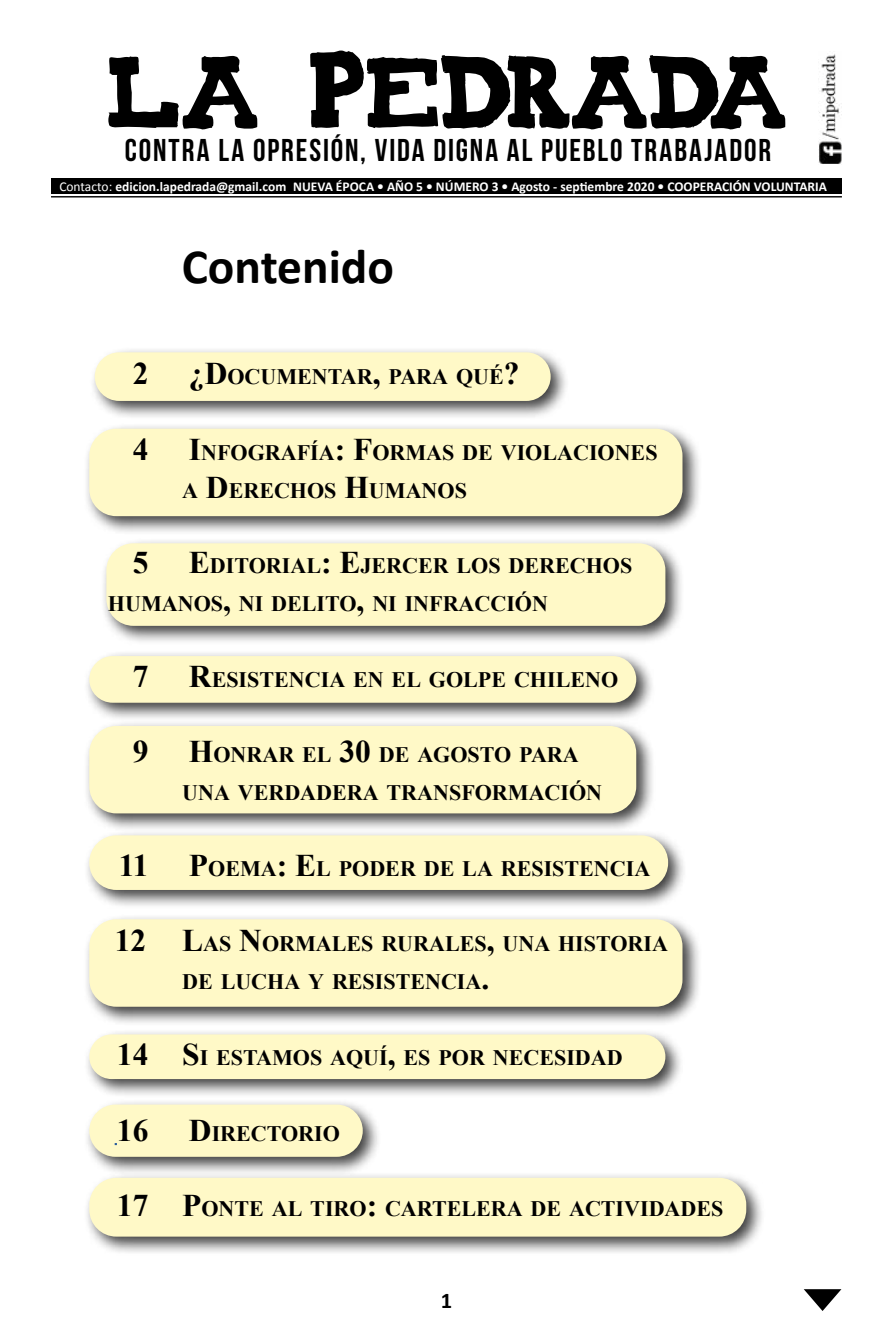
<style>
.page{position:relative;width:893px;height:1340px;background:#fff}
.page>*{position:absolute;margin:0;border:0;box-sizing:border-box;transform-origin:0 0}
.t1{font:103.5px "Mexican Knappett";letter-spacing:-.055em;color:#000}
.t2{font:63px "Simple Direction Arrows";color:#000}
.t3{font:700 49.5px "Calibri";color:#000}
.t4{font:31.5px "Bebas Neue";letter-spacing:.06em;color:#000}
.t5{font:700 31.5px "Times New Roman";color:#000}
.t6{font:700 22.5px "Calibri";color:#000}
.t7{font:700 22.05px/37.8px "Times New Roman";color:#000}
.t8{font:700 13.5px "Calibri";color:#fff}
.s1{font-weight:400}
.s2{font-size:31.5px}
</style>
<div class="page">
<img style="left:818px;top:54px;width:24px;height:110px">
<div style="left:51px;top:178px;width:791px;height:16px;background:#000"></div>
<hr style="left:51px;top:196px;width:791px;height:1px;background:#000">
<div style="left:90px;top:346px;width:480px;height:74px;background:#000;opacity:.75"></div>
<div style="left:95px;top:352px;width:456px;height:49px;background:#fff9c7;border-radius:24px"></div>
<div style="left:83px;top:422px;width:619px;height:114px;background:#000;opacity:.75"></div>
<div style="left:89px;top:429px;width:593px;height:87px;background:#fff9c7;border-radius:27px"></div>
<div style="left:84px;top:649px;width:572px;height:72px;background:#000;opacity:.75"></div>
<div style="left:89px;top:656px;width:547px;height:46px;background:#fff9c7;border-radius:23px"></div>
<div style="left:100px;top:537px;width:585px;height:108px;background:#000;opacity:.75"></div>
<div style="left:106px;top:543px;width:559px;height:83px;background:#fff9c7;border-radius:27px"></div>
<div style="left:83px;top:719px;width:573px;height:114px;background:#000;opacity:.75"></div>
<div style="left:89px;top:726px;width:547px;height:87px;background:#fff9c7;border-radius:27px"></div>
<div style="left:84px;top:829px;width:603px;height:80px;background:#000;opacity:.75"></div>
<div style="left:89px;top:835px;width:579px;height:55px;background:#fff9c7;border-radius:27px"></div>
<div style="left:83px;top:913px;width:619px;height:113px;background:#000;opacity:.75"></div>
<div style="left:89px;top:919px;width:593px;height:87px;background:#fff9c7;border-radius:27px"></div>
<div style="left:83px;top:1171px;width:683px;height:84px;background:#000;opacity:.75"></div>
<div style="left:89px;top:1177px;width:657px;height:59px;background:#fff9c7;border-radius:27px"></div>
<div style="left:84px;top:1028px;width:601px;height:69px;background:#000;opacity:.75"></div>
<div style="left:89px;top:1034px;width:576px;height:45px;background:#fff9c7;border-radius:22px"></div>
<div style="left:84px;top:1098px;width:298px;height:77px;background:#000;opacity:.75"></div>
<div style="left:89px;top:1104px;width:274px;height:52px;background:#fff9c7;border-radius:26px"></div>
<h1 class="t1" style="left:104px;top:32px;width:687px">LA PEDRADA</h1>
<h3 class="t4" style="left:125px;top:133px;width:648px">CONTRA LA OPRESIÓN, VIDA DIGNA AL PUEBLO TRABAJADOR</h3>
<p class="t8" style="left:59px;top:178px;width:769px"><span class="s1">Contacto:</span> edicion.lapedrada@gmail.com NUEVA ÉPOCA • AÑO 5 • NÚMERO 3 • Agosto - septiembre 2020 • COOPERACIÓN VOLUNTARIA</p>
<h3 class="t3" style="left:182px;top:234px;width:214px">Contenido</h3>
<h3 class="t5" style="left:133px;top:352px;width:17px">2</h3>
<p class="t7" style="left:189px;top:357px;width:332px"><span class="s2">¿D</span>OCUMENTAR<span class="s2">,</span> PARA QUÉ<span class="s2">?</span></p>
<h3 class="t5" style="left:133px;top:427px;width:17px">4</h3>
<p class="t7" style="left:182px;top:433px;width:477px;text-indent:7px"><span class="s2">I</span>NFOGRAFÍA<span class="s2">: F</span>ORMAS DE VIOLACIONES<br>A <span class="s2">D</span>ERECHOS <span class="s2">H</span>UMANOS</p>
<p class="t7" style="left:108px;top:546px;width:526px;text-indent:102px">DITORIAL<span class="s2">: E</span>JERCER LOS DERECHOS<br>HUMANOS<span class="s2">,</span> NI DELITO<span class="s2">,</span> NI INFRACCIÓN</p>
<h3 class="t5" style="left:133px;top:541px;width:37px">5 E</h3>
<h3 class="t5" style="left:133px;top:654px;width:38px">7 R</h3>
<p class="t7" style="left:212px;top:660px;width:408px">ESISTENCIA EN EL GOLPE CHILENO</p>
<h3 class="t5" style="left:133px;top:730px;width:39px">9 H</h3>
<p class="t7" style="left:182px;top:735px;width:421px;text-align:center">ONRAR EL <span class="s2">30</span> DE AGOSTO PARA<br>UNA VERDADERA TRANSFORMACIÓN</p>
<h3 class="t5" style="left:119px;top:843px;width:51px">11 P</h3>
<p class="t7" style="left:208px;top:849px;width:444px">OEMA<span class="s2">: E</span>L PODER DE LA RESISTENCIA</p>
<p class="t7" style="left:182px;top:924px;width:487px;text-indent:-68px"><span class="s2">12 L</span>AS <span class="s2">N</span>ORMALES RURALES<span class="s2">,</span> UNA HISTORIA<br>DE LUCHA Y RESISTENCIA<span class="s2">.</span></p>
<p class="t7" style="left:117px;top:1038px;width:506px"><span class="s2">14 S</span>I ESTAMOS AQUÍ<span class="s2">,</span> ES POR NECESIDAD</p>
<h3 class="t5" style="left:117px;top:1108px;width:33px">16</h3>
<p class="t7" style="left:189px;top:1113px;width:152px"><span class="s2">D</span>IRECTORIO</p>
<p class="t7" style="left:117px;top:1189px;width:608px"><span class="s2">17 P</span>ONTE AL TIRO<span class="s2">:</span> CARTELERA DE ACTIVIDADES</p>
<p class="t6" style="left:441px;top:1286px;width:13px">1</p>
<h2 class="t2" style="left:800px;top:1265px;width:46px">k</h2>
</div>
